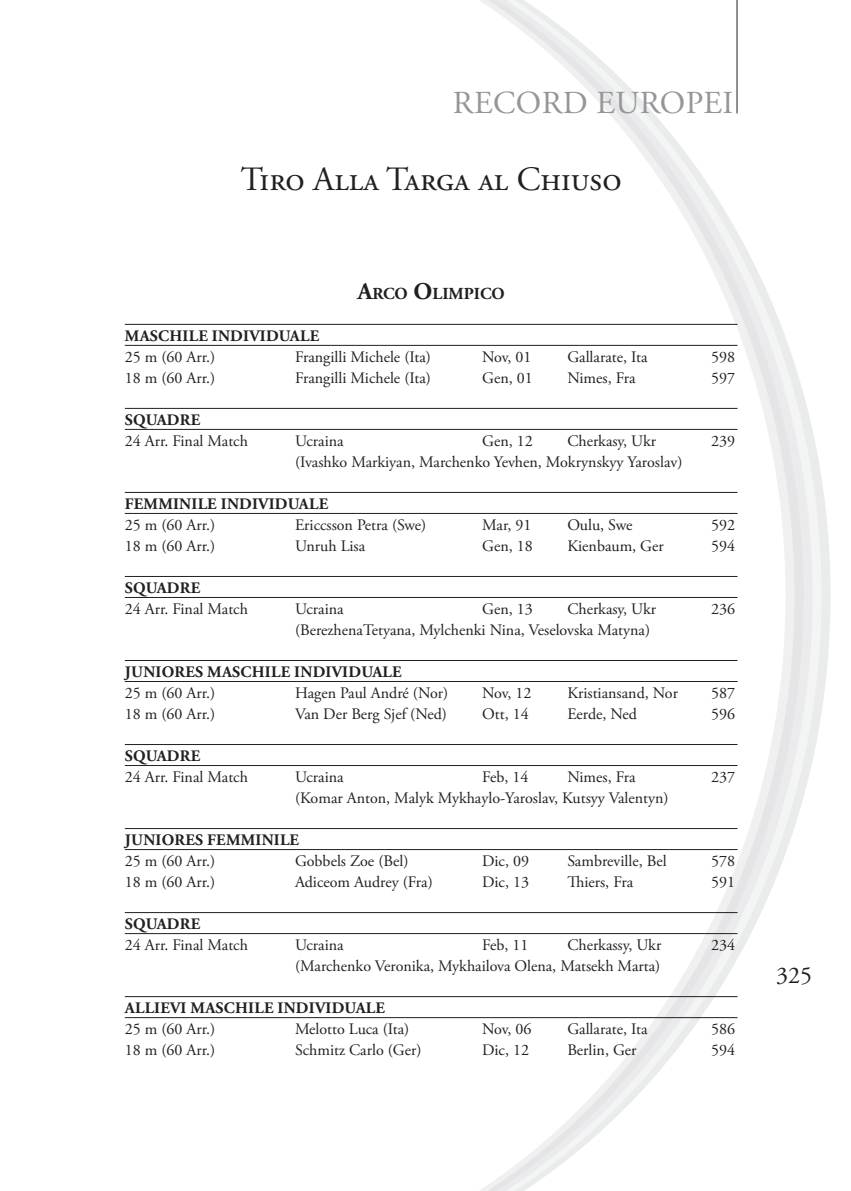
<style>
.page{position:relative;width:851px;height:1191px;background:#fff}
.page>*{position:absolute;margin:0;border:0;box-sizing:border-box;transform-origin:0 0}
.t1{font:34px "Adobe Garamond Pro";color:#231f20}
.t2{font:32px "Adobe Garamond Pro";letter-spacing:.015em;color:#939598}
.t3{font:24px "Adobe Garamond Pro";color:#231f20}
.t4{font:700 16.8px "Adobe Garamond Pro";letter-spacing:-.005em;color:#231f20}
.t5{font:16px "Adobe Garamond Pro";color:#231f20}
.t6{font:700 16px "Adobe Garamond Pro";letter-spacing:.015em;color:#231f20}
.s1{font-size:24px}
</style>
<div class="page">
<svg style="left:812px;top:430px;width:9px;height:331px;fill:#f3f4f4"></svg>
<svg style="left:803px;top:393px;width:9px;height:405px;fill:#ebebed"></svg>
<svg style="left:794px;top:363px;width:9px;height:465px;fill:#eaebec"></svg>
<div style="left:785px;top:337px;width:9px;height:517px;background:#ecedee"></div>
<svg style="left:431px;top:0;width:354px;height:1191px"></svg>
<hr style="left:736px;top:0;width:1px;height:113px;background:#231f20">
<hr style="left:125px;top:324px;width:612px;height:1px;background:#231f20">
<hr style="left:125px;top:345px;width:612px;height:1px;background:#231f20">
<hr style="left:125px;top:408px;width:612px;height:1px;background:#231f20">
<hr style="left:125px;top:429px;width:612px;height:1px;background:#231f20">
<hr style="left:125px;top:492px;width:612px;height:1px;background:#231f20">
<hr style="left:125px;top:513px;width:612px;height:1px;background:#231f20">
<hr style="left:125px;top:576px;width:612px;height:1px;background:#231f20">
<hr style="left:125px;top:597px;width:612px;height:1px;background:#231f20">
<hr style="left:125px;top:660px;width:612px;height:1px;background:#231f20">
<hr style="left:125px;top:681px;width:612px;height:1px;background:#231f20">
<hr style="left:125px;top:744px;width:612px;height:1px;background:#231f20">
<hr style="left:125px;top:765px;width:612px;height:1px;background:#231f20">
<hr style="left:125px;top:828px;width:612px;height:1px;background:#231f20">
<hr style="left:125px;top:849px;width:612px;height:1px;background:#231f20">
<hr style="left:125px;top:912px;width:612px;height:1px;background:#231f20">
<hr style="left:125px;top:933px;width:612px;height:1px;background:#231f20">
<hr style="left:125px;top:996px;width:612px;height:1px;background:#231f20">
<hr style="left:125px;top:1017px;width:612px;height:1px;background:#231f20">
<h2 class="t2" style="left:453px;top:84px;width:282px">RECORD EUROPEI</h2>
<h1 class="t1" style="left:241px;top:159px;width:382px">Tiro Alla Targa al Chiuso</h1>
<p class="t4" style="left:357px;top:284px;width:149px"><span class="s1">A</span>RCO <span class="s1">O</span>LIMPICO</p>
<p class="t6" style="left:125px;top:327px;width:196px">MASCHILE INDIVIDUALE</p>
<p class="t5" style="left:125px;top:347px;width:92px">25 m (60 Arr.)</p>
<p class="t5" style="left:295px;top:347px;width:137px">Frangilli Michele (Ita)</p>
<p class="t5" style="left:482px;top:347px;width:51px">Nov, 01</p>
<p class="t5" style="left:567px;top:347px;width:82px">Gallarate, Ita</p>
<p class="t5" style="left:711px;top:347px;width:25px">598</p>
<p class="t5" style="left:125px;top:368px;width:92px">18 m (60 Arr.)</p>
<p class="t5" style="left:295px;top:368px;width:137px">Frangilli Michele (Ita)</p>
<p class="t5" style="left:482px;top:368px;width:52px">Gen, 01</p>
<p class="t5" style="left:567px;top:368px;width:70px">Nimes, Fra</p>
<p class="t5" style="left:711px;top:368px;width:25px">597</p>
<p class="t6" style="left:125px;top:411px;width:77px">SQUADRE</p>
<p class="t5" style="left:125px;top:431px;width:125px">24 Arr. Final Match</p>
<p class="t5" style="left:295px;top:431px;width:50px">Ucraina</p>
<p class="t5" style="left:482px;top:431px;width:52px">Gen, 12</p>
<p class="t5" style="left:567px;top:431px;width:90px">Cherkasy, Ukr</p>
<p class="t5" style="left:711px;top:431px;width:25px">239</p>
<p class="t5" style="left:295px;top:452px;width:389px">(Ivashko Markiyan, Marchenko Yevhen, Mokrynskyy Yaroslav)</p>
<p class="t6" style="left:125px;top:495px;width:205px">FEMMINILE INDIVIDUALE</p>
<p class="t5" style="left:125px;top:515px;width:92px">25 m (60 Arr.)</p>
<p class="t5" style="left:295px;top:515px;width:133px">Ericcsson Petra (Swe)</p>
<p class="t5" style="left:482px;top:515px;width:51px">Mar, 91</p>
<p class="t5" style="left:567px;top:515px;width:67px">Oulu, Swe</p>
<p class="t5" style="left:711px;top:515px;width:25px">592</p>
<p class="t5" style="left:125px;top:536px;width:92px">18 m (60 Arr.)</p>
<p class="t5" style="left:295px;top:536px;width:72px">Unruh Lisa</p>
<p class="t5" style="left:482px;top:536px;width:52px">Gen, 18</p>
<p class="t5" style="left:567px;top:536px;width:98px">Kienbaum, Ger</p>
<p class="t5" style="left:711px;top:536px;width:25px">594</p>
<p class="t6" style="left:125px;top:579px;width:77px">SQUADRE</p>
<p class="t5" style="left:125px;top:599px;width:125px">24 Arr. Final Match</p>
<p class="t5" style="left:295px;top:599px;width:50px">Ucraina</p>
<p class="t5" style="left:482px;top:599px;width:52px">Gen, 13</p>
<p class="t5" style="left:567px;top:599px;width:90px">Cherkasy, Ukr</p>
<p class="t5" style="left:711px;top:599px;width:25px">236</p>
<p class="t5" style="left:295px;top:620px;width:356px">(BerezhenaTetyana, Mylchenki Nina, Veselovska Matyna)</p>
<p class="t6" style="left:125px;top:663px;width:278px">JUNIORES MASCHILE INDIVIDUALE</p>
<p class="t5" style="left:125px;top:683px;width:92px">25 m (60 Arr.)</p>
<p class="t5" style="left:295px;top:683px;width:155px">Hagen Paul André (Nor)</p>
<p class="t5" style="left:482px;top:683px;width:51px">Nov, 12</p>
<p class="t5" style="left:567px;top:683px;width:112px">Kristiansand, Nor</p>
<p class="t5" style="left:711px;top:683px;width:25px">587</p>
<p class="t5" style="left:125px;top:704px;width:92px">18 m (60 Arr.)</p>
<p class="t5" style="left:295px;top:704px;width:153px">Van Der Berg Sjef (Ned)</p>
<p class="t5" style="left:482px;top:704px;width:48px">Ott, 14</p>
<p class="t5" style="left:567px;top:704px;width:71px">Eerde, Ned</p>
<p class="t5" style="left:711px;top:704px;width:25px">596</p>
<p class="t6" style="left:125px;top:747px;width:77px">SQUADRE</p>
<p class="t5" style="left:125px;top:767px;width:125px">24 Arr. Final Match</p>
<p class="t5" style="left:295px;top:767px;width:50px">Ucraina</p>
<p class="t5" style="left:482px;top:767px;width:48px">Feb, 14</p>
<p class="t5" style="left:567px;top:767px;width:70px">Nimes, Fra</p>
<p class="t5" style="left:711px;top:767px;width:25px">237</p>
<p class="t5" style="left:295px;top:788px;width:375px">(Komar Anton, Malyk Mykhaylo-Yaroslav, Kutsyy Valentyn)</p>
<p class="t6" style="left:125px;top:831px;width:176px">JUNIORES FEMMINILE</p>
<p class="t5" style="left:125px;top:851px;width:92px">25 m (60 Arr.)</p>
<p class="t5" style="left:295px;top:851px;width:115px">Gobbels Zoe (Bel)</p>
<p class="t5" style="left:482px;top:851px;width:48px">Dic, 09</p>
<p class="t5" style="left:567px;top:851px;width:101px">Sambreville, Bel</p>
<p class="t5" style="left:711px;top:851px;width:25px">578</p>
<p class="t5" style="left:125px;top:872px;width:92px">18 m (60 Arr.)</p>
<p class="t5" style="left:295px;top:872px;width:139px">Adiceom Audrey (Fra)</p>
<p class="t5" style="left:482px;top:872px;width:48px">Dic, 13</p>
<p class="t5" style="left:567px;top:872px;width:67px">Thiers, Fra</p>
<p class="t5" style="left:711px;top:872px;width:25px">591</p>
<p class="t6" style="left:125px;top:915px;width:77px">SQUADRE</p>
<p class="t5" style="left:125px;top:935px;width:125px">24 Arr. Final Match</p>
<p class="t5" style="left:295px;top:935px;width:50px">Ucraina</p>
<p class="t5" style="left:482px;top:935px;width:48px">Feb, 11</p>
<p class="t5" style="left:567px;top:935px;width:95px">Cherkassy, Ukr</p>
<p class="t5" style="left:711px;top:935px;width:25px">234</p>
<p class="t5" style="left:295px;top:956px;width:367px">(Marchenko Veronika, Mykhailova Olena, Matsekh Marta)</p>
<p class="t6" style="left:125px;top:999px;width:261px">ALLIEVI MASCHILE INDIVIDUALE</p>
<p class="t5" style="left:125px;top:1019px;width:92px">25 m (60 Arr.)</p>
<p class="t5" style="left:295px;top:1019px;width:116px">Melotto Luca (Ita)</p>
<p class="t5" style="left:482px;top:1019px;width:51px">Nov, 06</p>
<p class="t5" style="left:567px;top:1019px;width:82px">Gallarate, Ita</p>
<p class="t5" style="left:711px;top:1019px;width:25px">586</p>
<p class="t5" style="left:125px;top:1040px;width:92px">18 m (60 Arr.)</p>
<p class="t5" style="left:295px;top:1040px;width:128px">Schmitz Carlo (Ger)</p>
<p class="t5" style="left:482px;top:1040px;width:48px">Dic, 12</p>
<p class="t5" style="left:567px;top:1040px;width:71px">Berlin, Ger</p>
<p class="t5" style="left:711px;top:1040px;width:25px">594</p>
<h3 class="t3" style="left:776px;top:961px;width:37px">325</h3>
</div>
